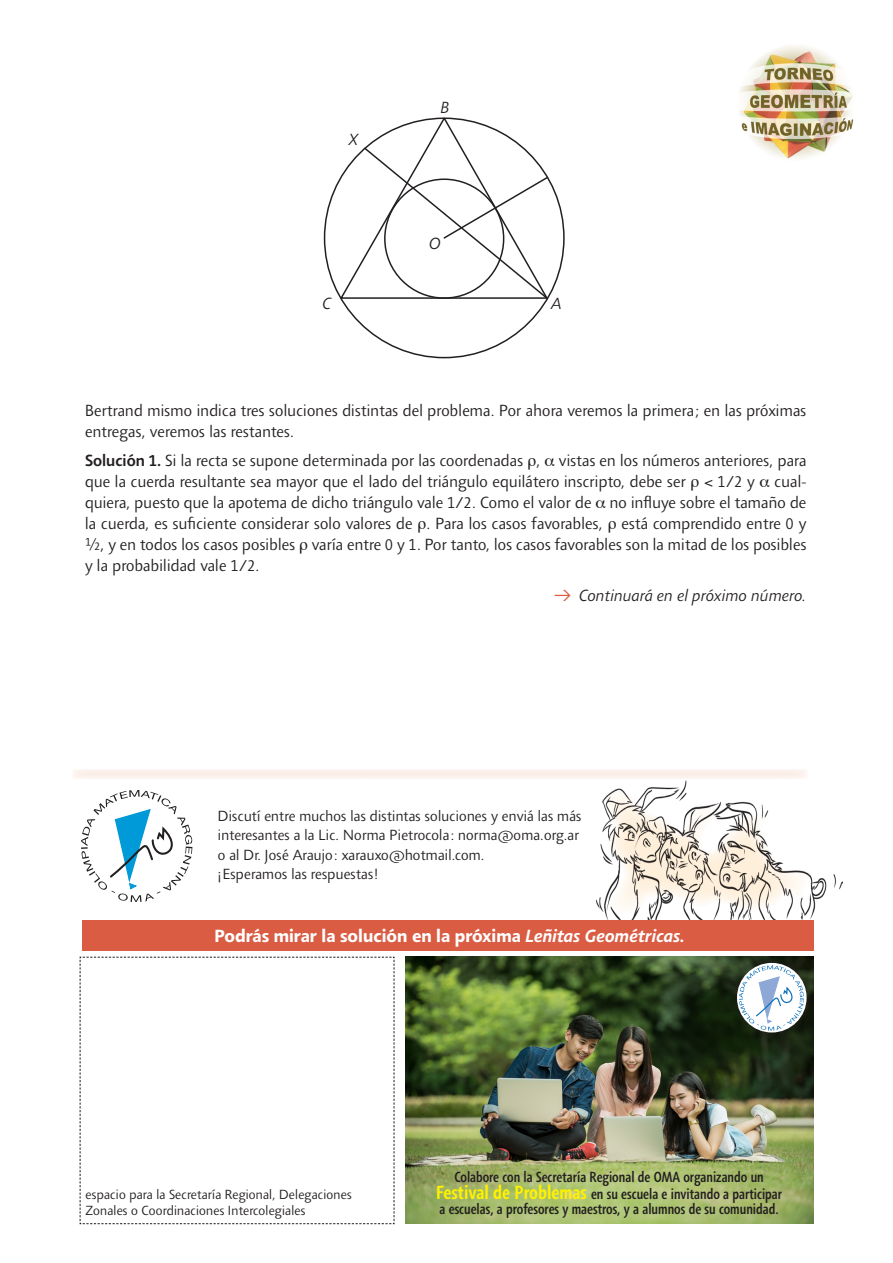
<style>
.page{position:relative;width:893px;height:1263px;background:#fff}
.page>*{position:absolute;margin:0;border:0;box-sizing:border-box;transform-origin:0 0}
.t1{font:700 18px "Agilita LT Pro";color:#fff}
.t2{font:300 16.5px/21px "Agilita LT Pro";color:#231f20}
.t3{font:italic 300 16.5px "Agilita LT Pro";color:#231f20}
.t4{font:300 15px/19.5px "Agilita LT Pro";color:#231f20}
.t5{font:500 condensed 15px/15px "Agilita LT Pro";color:#231f20}
.t6{font:300 13.5px/16.2px "Agilita LT Pro";color:#231f20}
.s1{font-weight:500}
.s2{color:#d95c43}
.s3{font-style:italic}
.s4{font-weight:700;font-size:19.5px;color:#fff101}
</style>
<div class="page">
<img style="left:739px;top:46px;width:115px;height:113px">
<svg style="left:339px;top:117px;width:211px;height:183px"></svg>
<div style="left:384px;top:178px;width:120px;height:121px;border:2px solid #231f20;border-radius:50%"></div>
<svg style="left:81px;top:790px;width:111px;height:112px"></svg>
<svg style="left:79px;top:956px;width:316px;height:268px"></svg>
<img style="left:406px;top:957px;width:407px;height:266px">
<div style="left:729px;top:955px;width:85px;height:85px;background:#231f20;opacity:.75"></div>
<svg style="left:737px;top:963px;width:70px;height:69px"></svg>
<svg style="left:739px;top:965px;width:65px;height:66px"></svg>
<img style="left:606px;top:780px;width:237px;height:139px">
<svg style="left:596px;top:784px;width:219px;height:133px"></svg>
<div style="left:72px;top:769px;width:736px;height:10px;background:#fbf0ec"></div>
<div style="left:82px;top:920px;width:731px;height:31px;background:#d95c43"></div>
<p class="t3" style="left:349px;top:128px;width:11px">X</p>
<p class="t3" style="left:441px;top:96px;width:10px">B</p>
<p class="t3" style="left:429px;top:232px;width:14px">O</p>
<p class="t3" style="left:322px;top:292px;width:11px">C</p>
<p class="t3" style="left:551px;top:292px;width:12px">A</p>
<p class="t2" style="left:85px;top:400px;width:723px">Bertrand mismo indica tres soluciones distintas del problema. Por ahora veremos la primera; en las próximas entregas, veremos las restantes.</p>
<p class="t2" style="left:85px;top:450px;width:723px"><span class="s1">Solución 1.</span> Si la recta se supone determinada por las coordenadas , vistas en los números anteriores, para que la cuerda resultante sea mayor que el lado del triángulo equilátero inscripto, debe ser</p>
<p class="t2" style="left:85px;top:471px;width:723px;text-align:justify;text-indent:633px">1/2 y cual&shy;quiera, puesto que la apotema de dicho triángulo vale 1/2. Como el valor de no influye sobre el tamaño de la cuerda, es suficiente considerar solo valores de . Para los casos favorables, está comprendido entre 0 y ½, y en todos los casos posibles varía entre 0 y 1. Por tanto, los casos favorables son la mitad de los posibles y la probabilidad vale 1/2.</p>
<p class="t3" style="left:554px;top:584px;width:254px"><span class="s2">⇒</span> Continuará en el próximo número.</p>
<p class="t4" style="left:218px;top:806px;width:365px">Discutí entre muchos las distintas soluciones y enviá las más interesantes a la Lic. Norma Pietrocola: norma@oma.org.ar o al Dr. José Araujo: xarauxo@hotmail.com.<br>¡Esperamos las respuestas!</p>
<p class="t1" style="left:214px;top:922px;width:472px">Podrás mirar la solución en la próxima <span class="s3">Leñitas Geométricas.</span></p>
<p class="t6" style="left:86px;top:1186px;width:268px">espacio para la Secretaría Regional, Delegaciones<br>Zonales o Coordinaciones Intercolegiales</p>
<p class="t5" style="left:454px;top:1170px;width:311px">Colabore con la Secretaría Regional de OMA organizando un</p>
<p class="t5" style="left:436px;top:1186px;width:348px"><span class="s4">Festival de Problemas</span> en su escuela e invitando a participar a escuelas, a profesores y maestros, y a alumnos de su comunidad.</p>
</div>
